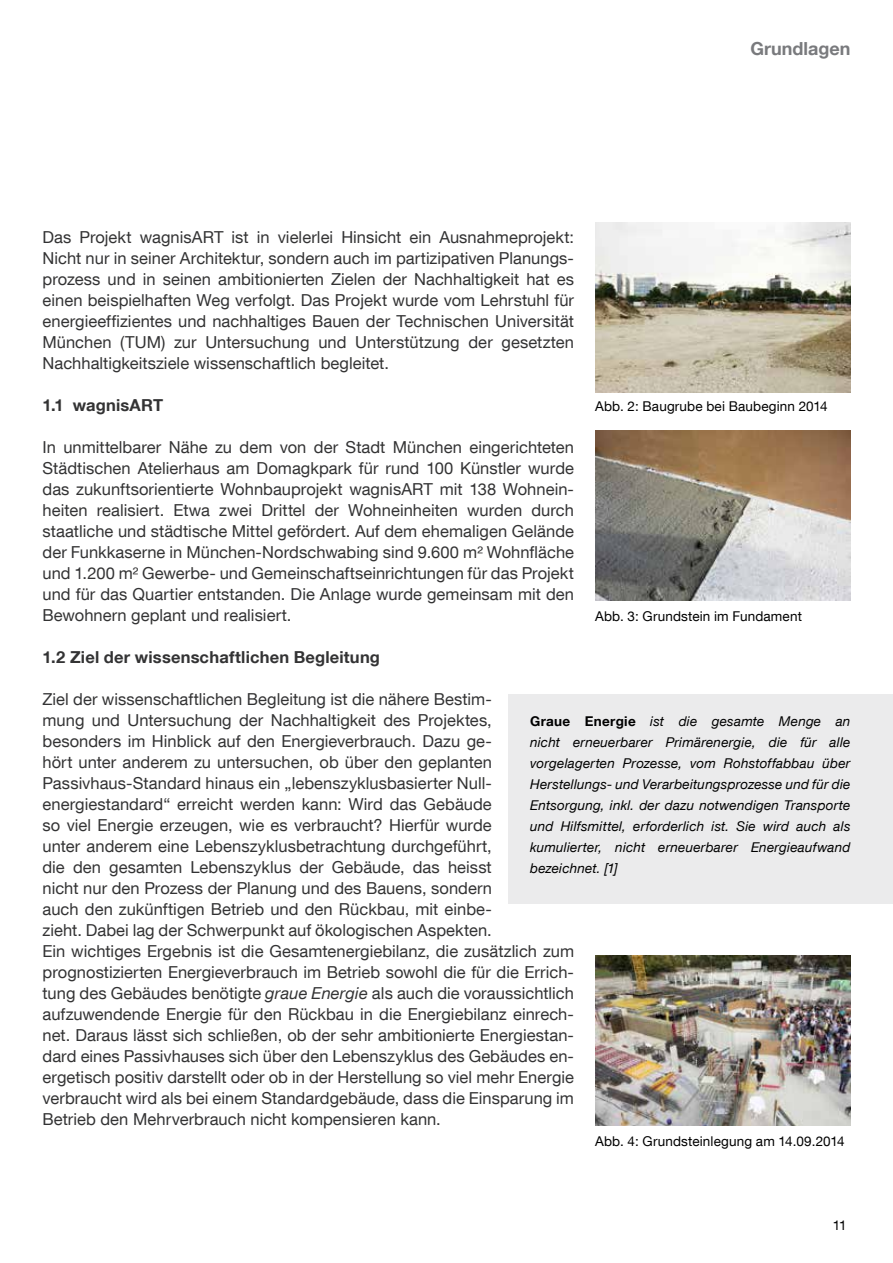
<style>
.page{position:relative;width:893px;height:1263px;background:#fff}
.page>*{position:absolute;margin:0;border:0;box-sizing:border-box;transform-origin:0 0}
.t1{font:700 18px "TUM Neue Helvetica";color:#797a7d}
.t2{font:16.5px/21px "TUM Neue Helvetica";letter-spacing:.005em;color:#333334;text-align:justify}
.t3{font:700 16.5px "TUM Neue Helvetica";letter-spacing:.01em;color:#333334}
.t4{font:italic 13.5px/21px "TUM Neue Helvetica";letter-spacing:.015em;color:#000;text-align:justify}
.t5{font:13.5px "TUM Neue Helvetica";letter-spacing:.01em;color:#000}
.s1{font-style:italic}
.s2{font-weight:700;font-style:normal}
</style>
<div class="page">
<img style="left:595px;top:222px;width:255px;height:170px">
<img style="left:595px;top:430px;width:255px;height:170px">
<img style="left:595px;top:955px;width:255px;height:170px">
<div style="left:509px;top:694px;width:384px;height:210px;background:#ebebec"></div>
<p class="t1" style="left:750px;top:38px;width:101px">Grundlagen</p>
<p class="t2" style="left:43px;top:226px;width:533px">Das Projekt wagnisART ist in vielerlei Hinsicht ein Ausnahmeprojekt:<br>Nicht nur in seiner Architektur, sondern auch im partizipativen Planungs&shy;prozess und in seinen ambitionierten Zielen der Nachhaltigkeit hat es einen beispielhaften Weg verfolgt. Das Projekt wurde vom Lehrstuhl für energieeffizientes und nachhaltiges Bauen der Technischen Universität München (TUM) zur Untersuchung und Unterstützung der gesetzten Nachhaltigkeitsziele wissenschaftlich begleitet.</p>
<p class="t3" style="left:43px;top:395px;width:122px">1.1 wagnisART</p>
<p class="t2" style="left:43px;top:436px;width:533px">In unmittelbarer Nähe zu dem von der Stadt München eingerichteten Städtischen Atelierhaus am Domagkpark für rund 100 Künstler wurde das zukunftsorientierte Wohnbauprojekt wagnisART mit 138 Wohnein&shy;heiten realisiert. Etwa zwei Drittel der Wohneinheiten wurden durch staatliche und städtische Mittel gefördert. Auf dem ehemaligen Gelände der Funkkaserne in München-Nordschwabing sind 9.600 m² Wohnfläche und 1.200 m² Gewerbe- und Gemeinschaftseinrichtungen für das Projekt und für das Quartier entstanden. Die Anlage wurde gemeinsam mit den Bewohnern geplant und realisiert.</p>
<p class="t3" style="left:43px;top:647px;width:339px">1.2 Ziel der wissenschaftlichen Begleitung</p>
<p class="t2" style="left:43px;top:688px;width:533px;text-align:left">Ziel der wissenschaftlichen Begleitung ist die nähere Bestim-<br>mung und Untersuchung der Nachhaltigkeit des Projektes, besonders im Hinblick auf den Energieverbrauch. Dazu ge-<br>hört unter anderem zu untersuchen, ob über den geplanten Passivhaus-Standard hinaus ein „lebenszyklusbasierter Null&shy;energiestandard“ erreicht werden kann: Wird das Gebäude<br>so viel Energie erzeugen, wie es verbraucht? Hierfür wurde<br>unter anderem eine Lebenszyklusbetrachtung durchgeführt,<br>die den gesamten Lebenszyklus der Gebäude, das heisst<br>nicht nur den Prozess der Planung und des Bauens, sondern<br>auch den zukünftigen Betrieb und den Rückbau, mit einbe-<br>zieht. Dabei lag der Schwerpunkt auf ökologischen Aspekten.<br>Ein wichtiges Ergebnis ist die Gesamtenergiebilanz, die zusätzlich zum prognostizierten Energieverbrauch im Betrieb sowohl die für die Errich&shy;tung des Gebäudes benötigte <span class="s1">graue Energie</span> als auch die voraussichtlich aufzuwendende Energie für den Rückbau in die Energiebilanz einrech&shy;net. Daraus lässt sich schließen, ob der sehr ambitionierte Energiestan&shy;dard eines Passivhauses sich über den Lebenszyklus des Gebäudes en&shy;ergetisch positiv darstellt oder ob in der Herstellung so viel mehr Energie verbraucht wird als bei einem Standardgebäude, dass die Einsparung im Betrieb den Mehrverbrauch nicht kompensieren kann.</p>
<p class="t5" style="left:595px;top:398px;width:234px">Abb. 2: Baugrube bei Baubeginn 2014</p>
<p class="t5" style="left:595px;top:608px;width:208px">Abb. 3: Grundstein im Fundament</p>
<p class="t4" style="left:530px;top:710px;width:322px"><span class="s2">Graue Energie</span> ist die gesamte Menge an nicht erneuerbarer Primärenergie, die für alle vorgelagerten Prozesse, vom Rohstoffabbau über Herstellungs- und Verarbeitungsprozesse und für die Entsorgung, inkl. der dazu notwendigen Transporte und Hilfsmittel, erforderlich ist. Sie wird auch als kumulierter, nicht erneuerbarer Energieaufwand bezeichnet. [1]</p>
<p class="t5" style="left:595px;top:1133px;width:251px">Abb. 4: Grundsteinlegung am 14.09.2014</p>
<p class="t5" style="left:833px;top:1217px;width:15px">11</p>
</div>
